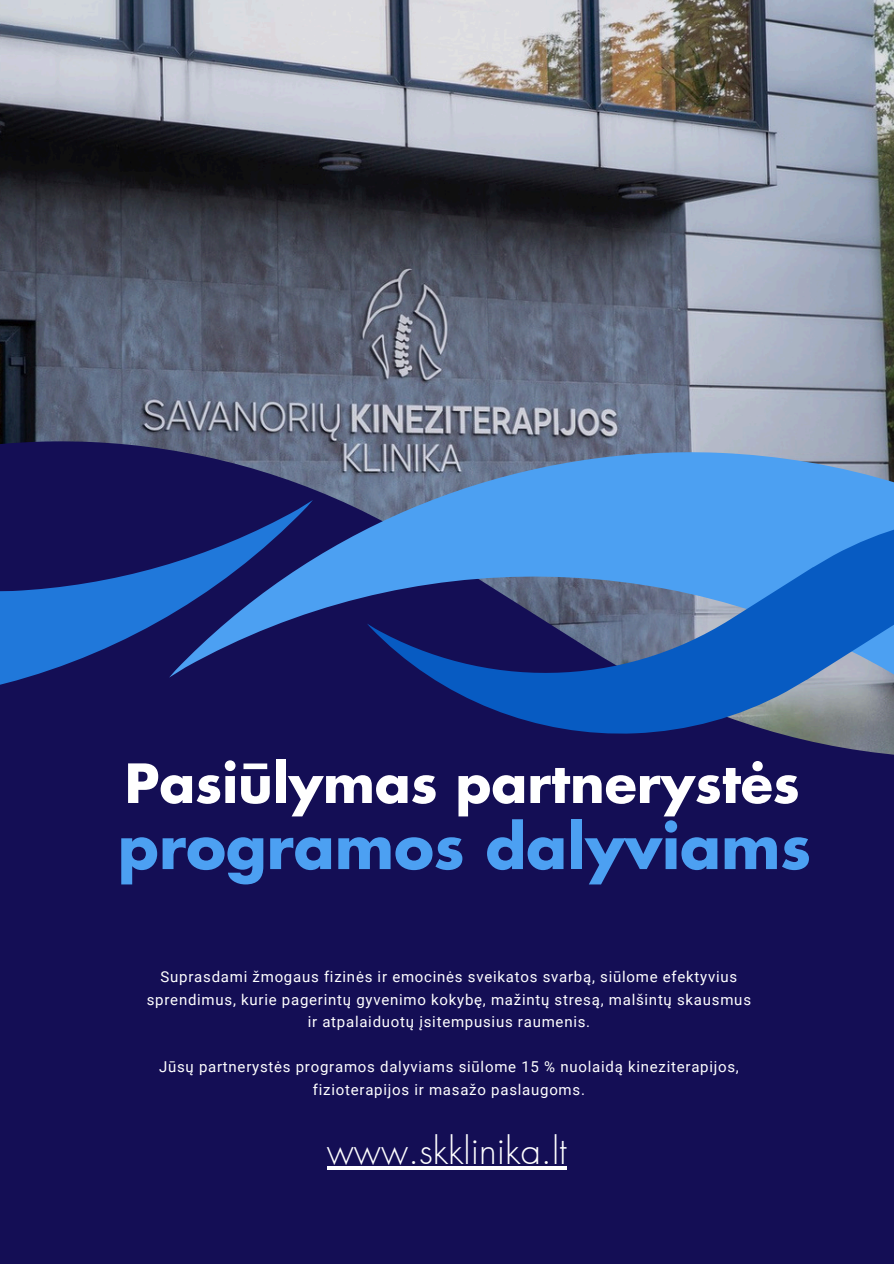
<style>
.page{position:relative;width:894px;height:1264px;background:#fff}
.page>*{position:absolute;margin:0;border:0;box-sizing:border-box;transform-origin:0 0}
.t1{font:700 60px "Futura LT Pro";color:#4ca0f2}
.t2{font:700 52.5px "Futura LT Pro";color:#fff}
.t3{font:300 36px "Futura LT Pro";color:#fff}
.t4{font:15px/22.5px "Roboto";letter-spacing:.05em;color:#fff;text-align:center}
</style>
<div class="page">
<div style="left:0;top:0;width:893px;height:1263px;background:#140e55"></div>
<img style="left:0;top:0;width:893px;height:755px">
<svg style="left:0;top:500px;width:313px;height:189px"></svg>
<svg style="left:175px;top:452px;width:718px;height:235px"></svg>
<svg style="left:367px;top:523px;width:526px;height:211px"></svg>
<hr style="left:327px;top:1166px;width:239px;height:3px;background:#fff">
<h1 class="t2" style="left:125px;top:759px;width:676px">Pasiūlymas partnerystės</h1>
<h2 class="t1" style="left:118px;top:819px;width:694px">programos dalyviams</h2>
<p class="t4" style="left:147px;top:965px;width:605px">Suprasdami žmogaus fizinės ir emocinės sveikatos svarbą, siūlome efektyvius sprendimus, kurie pagerintų gyvenimo kokybę, mažintų stresą, malšintų skausmus ir atpalaiduotų įsitempusius raumenis.</p>
<p class="t4" style="left:159px;top:1055px;width:581px">Jūsų partnerystės programos dalyviams siūlome 15 % nuolaidą kineziterapijos, fizioterapijos ir masažo paslaugoms.</p>
<p class="t3" style="left:327px;top:1134px;width:241px">www.skklinika.lt</p>
</div>
